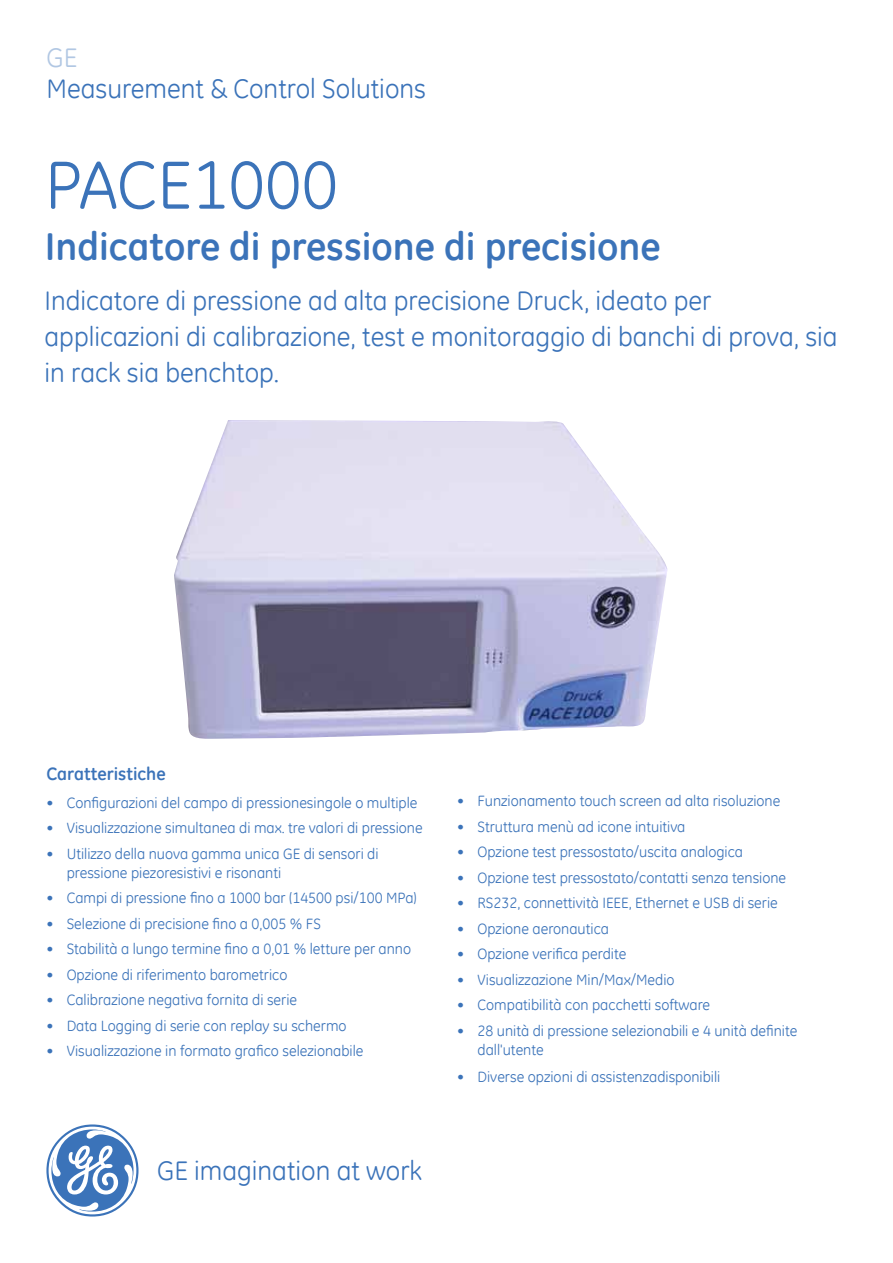
<style>
.page{position:relative;width:893px;height:1263px;background:#fff}
.page>*{position:absolute;margin:0;border:0;box-sizing:border-box;transform-origin:0 0}
.t1{font:69px "GE Inspira";color:#3b73b9}
.t2{font:700 39px "GE Inspira";color:#3b73b9}
.t3{font:27px/36px "GE Inspira";color:#3b73b9}
.t4{font:27px "GE Inspira";color:#b1c7e3}
.t5{font:700 18px "GE Inspira";color:#3b73b9}
.t6{font:15px/18.8px "GE Inspira";color:#3b73b9}
</style>
<div class="page">
<img style="left:174px;top:420px;width:493px;height:319px">
<svg style="left:46px;top:1124px;width:92px;height:92px"></svg>
<h3 class="t4" style="left:46px;top:40px;width:32px">GE</h3>
<h3 class="t3" style="left:46px;top:70px;width:381px">Measurement &amp; Control Solutions</h3>
<h1 class="t1" style="left:45px;top:140px;width:295px">PACE1000</h1>
<h2 class="t2" style="left:45px;top:222px;width:617px">Indicatore di pressione di precisione</h2>
<h3 class="t3" style="left:45px;top:282px;width:794px">Indicatore di pressione ad alta precisione Druck, ideato per applicazioni di calibrazione, test e monitoraggio di banchi di prova, sia in rack sia benchtop.</h3>
<p class="t5" style="left:46px;top:762px;width:121px">Caratteristiche</p>
<p class="t6" style="left:46px;top:793px;width:373px">• Configurazioni del campo di pressionesingole o multiple</p>
<p class="t6" style="left:46px;top:818px;width:378px">• Visualizzazione simultanea di max. tre valori di pressione</p>
<p class="t6" style="left:67px;top:844px;width:313px;text-indent:-20px">• Utilizzo della nuova gamma unica GE di sensori di pressione piezoresistivi e risonanti</p>
<p class="t6" style="left:46px;top:888px;width:372px">• Campi di pressione fino a 1000 bar (14500 psi/100 MPa)</p>
<p class="t6" style="left:46px;top:914px;width:276px">• Selezione di precisione fino a 0,005 % FS</p>
<p class="t6" style="left:46px;top:939px;width:366px">• Stabilità a lungo termine fino a 0,01 % letture per anno</p>
<p class="t6" style="left:46px;top:965px;width:243px">• Opzione di riferimento barometrico</p>
<p class="t6" style="left:46px;top:990px;width:252px">• Calibrazione negativa fornita di serie</p>
<p class="t6" style="left:46px;top:1016px;width:302px">• Data Logging di serie con replay su schermo</p>
<p class="t6" style="left:46px;top:1041px;width:319px">• Visualizzazione in formato grafico selezionabile</p>
<h3 class="t3" style="left:157px;top:1152px;width:267px">GE imagination at work</h3>
<p class="t6" style="left:457px;top:791px;width:325px">• Funzionamento touch screen ad alta risoluzione</p>
<p class="t6" style="left:457px;top:817px;width:230px">• Struttura menù ad icone intuitiva</p>
<p class="t6" style="left:457px;top:842px;width:287px">• Opzione test pressostato/uscita analogica</p>
<p class="t6" style="left:457px;top:868px;width:330px">• Opzione test pressostato/contatti senza tensione</p>
<p class="t6" style="left:457px;top:893px;width:322px">• RS232, connettività IEEE, Ethernet e USB di serie</p>
<p class="t6" style="left:457px;top:919px;width:153px">• Opzione aeronautica</p>
<p class="t6" style="left:457px;top:944px;width:171px">• Opzione verifica perdite</p>
<p class="t6" style="left:457px;top:970px;width:219px">• Visualizzazione Min/Max/Medio</p>
<p class="t6" style="left:457px;top:995px;width:254px">• Compatibilità con pacchetti software</p>
<p class="t6" style="left:478px;top:1021px;width:321px;text-indent:-20px">• 28 unità di pressione selezionabili e 4 unità definite dall'utente</p>
<p class="t6" style="left:457px;top:1067px;width:265px">• Diverse opzioni di assistenzadisponibili</p>
</div>
